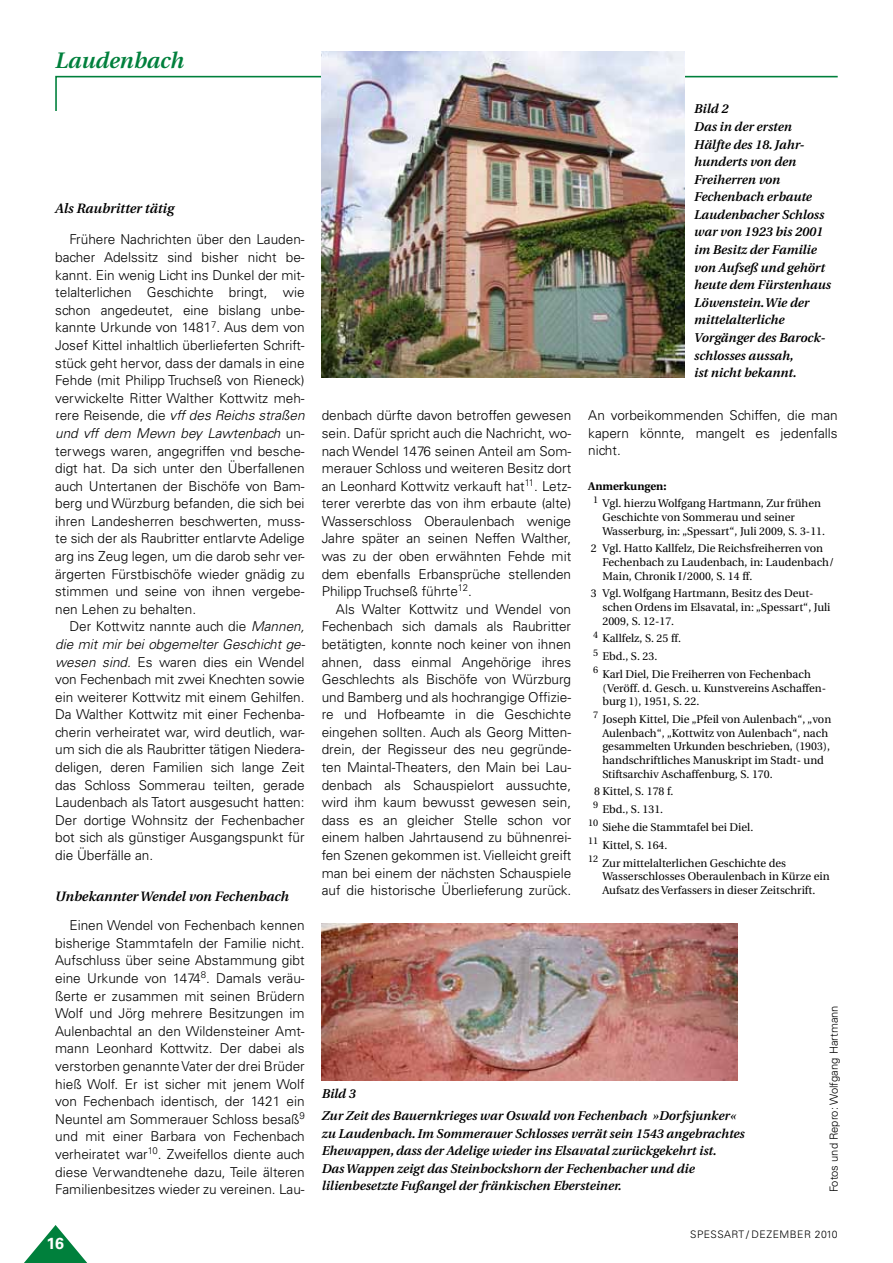
<style>
.page{position:relative;width:893px;height:1263px;background:#fff}
.page>*{position:absolute;margin:0;border:0;box-sizing:border-box;transform-origin:0 0}
.t1{font:italic 600 22.35px "Utopia";color:#00803c}
.t2{font:700 16.05px "Univers LT";color:#fff}
.t3{font:300 13.65px/17.5px "Univers LT";color:#000;text-align:justify}
.t4{font:italic 600 13.65px "Utopia";color:#000}
.t5{font:italic 600 12.75px/17.5px "Utopia";color:#000}
.t6{font:11.25px/13.6px "Utopia";color:#000}
.t7{font:300 11.25px "Univers LT";color:#000}
.t8{font:300 10.35px "Univers LT";letter-spacing:.045em;color:#000}
.s1{font-style:italic}
.s2{font-weight:700}
</style>
<div class="page">
<svg style="left:24px;top:1225px;width:64px;height:38px"></svg>
<svg style="left:55px;top:75px;width:783px;height:38px"></svg>
<img style="left:322px;top:51px;width:363px;height:326px">
<img style="left:322px;top:923px;width:415px;height:157px">
<h1 class="t1" style="left:55px;top:48px;width:130px">Laudenbach</h1>
<p class="t4" style="left:55px;top:201px;width:120px">Als Raubritter tätig</p>
<p class="t3" style="left:55px;top:231px;width:251px;text-indent:14px">Frühere Nachrichten über den Lauden&shy;bacher Adelssitz sind bisher nicht be&shy;kannt. Ein wenig Licht ins Dunkel der mit&shy;telalterlichen Geschichte bringt, wie schon angedeutet, eine bislang unbe&shy;kannte Urkunde von 1481<sup>7</sup>. Aus dem von Josef Kittel inhaltlich überlieferten Schrift&shy;stück geht hervor, dass der damals in eine Fehde (mit Philipp Truchseß von Rieneck) verwickelte R itter Walther Kottwitz meh&shy;rere Reisende, die <span class="s1">vff des Reichs straßen und vff dem Mewn bey Lawtenbach</span> un&shy;terwegs waren, angegriffen vnd besche&shy;digt hat. Da sich unter den Überfallenen auch Untertanen der B ischöfe von Bam&shy;berg und Würzburg befanden, die sich bei ihren Landesherren beschwerten, muss&shy;te sich der als Raubritter entlarvte Adelige arg ins Zeug legen, um die darob sehr ver&shy;ärgerten Fürstbischöfe wieder gnädig zu stimmen und seine von ihnen vergebe&shy;nen Lehen zu behalten.</p>
<p class="t3" style="left:55px;top:618px;width:252px;text-indent:14px">Der Kottwitz nannte auch die <span class="s1">Mannen, die mit mir bei obgemelter Geschicht ge&shy;wesen sind.</span> Es waren dies ein Wendel von Fechenbach mit zwei Knechten sowie ein weiterer Kottwitz mit einem Gehilfen.<br>Da Walther Kottwitz mit einer Fechenba&shy;cherin verheiratet war, wird deutlich, war&shy;um sich die als Raubritter tätigen Niedera&shy;deligen, deren Familien sich lange Zeit das Schloss Sommerau teilten, gerade Laudenbach als Tatort ausgesucht hatten:<br>Der dortige Wohnsitz der Fechenbacher bot sich als günstiger Ausgangspunkt für die Überfälle an.</p>
<p class="t4" style="left:55px;top:889px;width:235px">Unbekannter Wendel von Fechenbach</p>
<p class="t3" style="left:55px;top:917px;width:251px;text-indent:14px">Einen Wendel von Fechenbach kennen bisherige Stammtafeln der Familie nicht.<br>Aufschluss über seine Abstammung gibt eine Urkunde von 1474<sup>8</sup>. Damals veräu&shy;ßerte er zusammen mit seinen Brüdern Wolf und Jörg mehrere Besitzungen im Aulenbachtal an den Wildensteiner Amt&shy;mann Leonhard Kottwitz. Der dabei als verstorben genannteVater der drei B rüder hieß Wolf. Er ist sicher mit jenem Wolf von Fechenbach identisch, der 1421 ein Neuntel am Sommerauer Schloss besaß<sup>9 </sup>und mit einer Barbara von Fechenbach verheiratet war<sup>10</sup>. Zweifellos diente auch diese Verwandtenehe dazu, Teile älteren Familienbesitzes wieder zu vereinen. Lau-</p>
<p class="t2" style="left:46px;top:1234px;width:19px">16</p>
<p class="t3" style="left:322px;top:407px;width:251px">denbach dürfte davon betroffen gewesen sein. Dafür spricht auch die Nachricht, wo&shy;nach Wendel 1476 seinen Anteil am Som&shy;merauer Schloss und weiteren Besitz dort an Leonhard Kottwitz verkauft hat<sup>11</sup>. Letz&shy;terer vererbte das von ihm erbaute (alte)<br>Wasserschloss Oberaulenbach wenige Jahre später an seinen Neffen Walther, was zu der oben erwähnten Fehde mit dem ebenfalls Erbansprüche stellenden Philipp Truchseß führte<sup>12</sup>.</p>
<p class="t3" style="left:322px;top:600px;width:251px;text-indent:14px">Als Walter Kottwitz und Wendel von Fechenbach sich damals als Raubritter betätigten, konnte noch keiner von ihnen ahnen, dass einmal Angehörige ihres Geschlechts als B ischöfe von Würzburg und Bamberg und als hochrangige Offizie&shy;re und Hofbeamte in die Geschichte eingehen sollten. Auch als Georg M itten&shy;drein, der Regisseur des neu gegründe&shy;ten Maintal-Theaters, den Main bei Lau&shy;denbach als Schauspielort aussuchte, wird ihm kaum bewusst gewesen sein, dass es an gleicher Stelle schon vor einem halben Jahrtausend zu bühnenrei&shy;fen Szenen gekommen ist. Vielleicht greift man bei einem der nächsten Schauspiele auf die historische Überlieferung zurück.</p>
<p class="t5" style="left:694px;top:100px;width:138px">Bild 2<br>Das in der ersten<br>Hälfte des 18. Jahr&shy;hunderts von den<br>Freiherren von<br>Fechenbach erbaute<br>Laudenbacher Schloss war von 1923 bis 2001 im Besitz der Familie von Aufseß und gehört heute dem Fürstenhaus<br>Löwenstein. Wie der mittelalterliche<br>Vorgänger des Barock&shy;schlosses aussah,<br>ist nicht bekannt.</p>
<p class="t3" style="left:588px;top:407px;width:251px">An vorbeikommenden Schiffen, die man kapern könnte, mangelt es jedenfalls nicht.</p>
<p class="t6" style="left:593px;top:477px;width:229px;line-height:17.9px;text-indent:-5px"><span class="s2">Anmerkungen:<br></span><sup>1</sup> Vgl. hierzu Wolfgang Hartmann, Zur frühen</p>
<p class="t6" style="left:602px;top:511px;width:224px">Geschichte von Sommerau und seiner<br>Wasserburg, in: „Spessart“, Juli 2009, S. 3-11.</p>
<p class="t6" style="left:602px;top:542px;width:233px;text-indent:-12px">2 Vgl. Hatto Kallfelz, Die Reichsfreiherren von<br>Fechenbach zu Laudenbach, in: Laudenbach/<br>Main, Chronik I/2000, S. 14 ff.</p>
<p class="t6" style="left:602px;top:587px;width:230px;text-indent:-12px">3 Vgl. Wolfgang Hartmann, Besitz des Deut&shy;schen Ordens im Elsavatal, in: „Spessart“, Juli<br>2009, S. 12-17.</p>
<p class="t6" style="left:593px;top:630px;width:219px;line-height:17.9px"><sup>4</sup> Kallfelz, S. 25 ff.<br><sup>5</sup> Ebd., S. 23.<br><sup>6</sup> Karl Diel, Die Freiherren von Fechenbach</p>
<p class="t6" style="left:602px;top:681px;width:225px">(Veröff. d. Gesch. u. Kunstvereins Aschaffen&shy;burg 1), 1951, S. 22.</p>
<p class="t6" style="left:602px;top:713px;width:230px;text-indent:-9px"><sup>7</sup> Joseph Kittel, Die „Pfeil von Aulenbach“, „von Aulenbach“, „Kottwitz von Aulenbach“, nach gesammelten Urkunden beschrieben, (1903), handschriftliches Manuskript im Stadt- und Stiftsarchiv Aschaffenburg, S. 170.</p>
<p class="t6" style="left:594px;top:785px;width:81px">8 Kittel, S. 178 f.</p>
<p class="t6" style="left:593px;top:803px;width:71px"><sup>9</sup> Ebd., S. 131.</p>
<p class="t6" style="left:588px;top:821px;width:167px"><sup>10</sup> Siehe die Stammtafel bei Diel.</p>
<p class="t6" style="left:588px;top:838px;width:81px"><sup>11</sup> Kittel, S. 164.</p>
<p class="t6" style="left:588px;top:856px;width:199px"><sup>12</sup> Zur mittelalterlichen Geschichte des</p>
<p class="t6" style="left:602px;top:870px;width:229px">Wasserschlosses Oberaulenbach in Kürze ein<br>Aufsatz des Verfassers in dieser Zeitschrift.</p>
<p class="t5" style="left:322px;top:1083px;width:416px;line-height:21.9px">Bild 3<br>Zur Zeit des Bauernkrieges war Oswald von Fechenbach »Dorfsjunker«</p>
<p class="t5" style="left:322px;top:1125px;width:424px">zu Laudenbach. Im Sommerauer Schlosses verrät sein 1543 angebrachtes Ehewappen, dass der Adelige wieder ins Elsavatal zurückgekehrt ist.<br>Das Wappen zeigt das Steinbockshorn der Fechenbacher und die lilienbesetzte Fußangel der fränkischen Ebersteiner.</p>
<p class="t7" style="left:827px;top:1192px;width:189px;rotate:-90deg">Fotos und Repro: Wolfgang Hartmann</p>
<p class="t8" style="left:690px;top:1228px;width:149px">Spessart / Dezember 2010</p>
</div>
